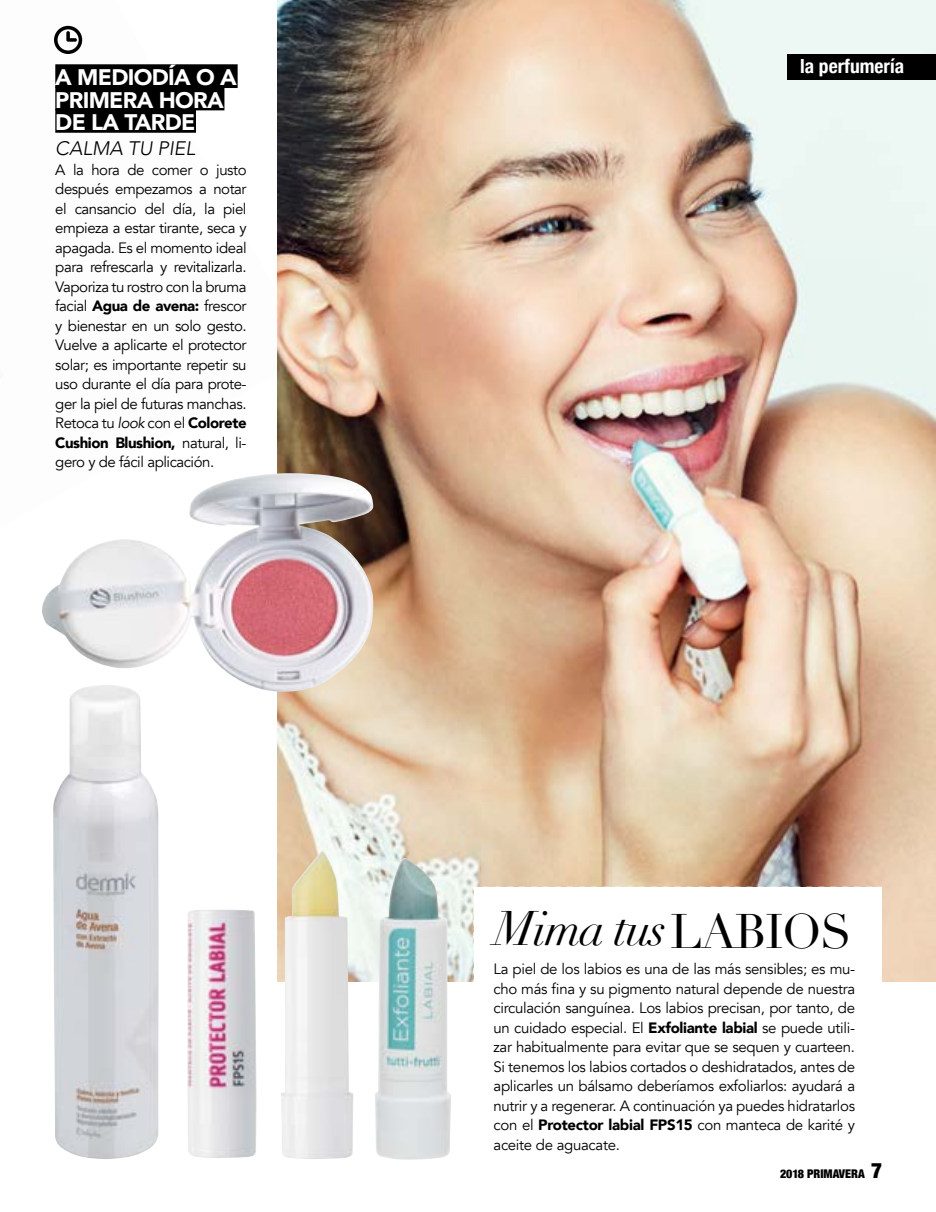
<style>
.page{position:relative;width:936px;height:1212px;background:#fff}
.page>*{position:absolute;margin:0;border:0;box-sizing:border-box;transform-origin:0 0}
.t1{font:italic 47.4px "Didot";letter-spacing:-.03em;color:#000}
.t2{font:900 22.5px/22.4px "Avenir";letter-spacing:-.03em;color:#fff}
.t3{font:700 condensed 19.5px "Helvetica Neue";color:#fff}
.t4{font:italic 300 19.5px "Avenir";color:#000}
.t5{font:15px/19.5px "Avenir";letter-spacing:-.025em;color:#000;text-align:justify}
.t6{font:900 condensed 12px "Helvetica Neue";color:#000}
.s1{font-weight:900}
.s2{font-style:italic}
.s3{font-style:normal}
.s4{font-size:21px}
</style>
<div class="page">
<img style="left:277px;top:0;width:658px;height:981px">
<svg style="left:472px;top:886px;width:410px;height:96px"></svg>
<img style="left:375px;top:858px;width:76px;height:302px">
<img style="left:281px;top:850px;width:72px;height:309px">
<img style="left:187px;top:909px;width:70px;height:249px">
<img style="left:53px;top:694px;width:106px;height:465px">
<img style="left:42px;top:473px;width:332px;height:221px">
<svg style="left:54px;top:26px;width:28px;height:28px"></svg>
<div style="left:787px;top:54px;width:148px;height:26px;background:#000"></div>
<div style="left:55px;top:64px;width:183px;height:24px;background:#000"></div>
<div style="left:55px;top:87px;width:169px;height:23px;background:#000"></div>
<div style="left:55px;top:109px;width:141px;height:24px;background:#000"></div>
<h2 class="t2" style="left:55px;top:66px;width:183px">A mediodía o a primera hora de la tarde</h2>
<h3 class="t4" style="left:55px;top:137px;width:141px">CALMA TU PIEL</h3>
<p class="t5" style="left:55px;top:160px;width:193px">A la hora de comer o justo después empezamos a notar el cansancio del día, la piel empieza a estar tirante, seca y apagada. Es el momento ideal para refrescarla y revitalizarla.<br>Vaporiza tu rostro con la bruma facial <span class="s1">Agua de avena:</span> frescor y bienestar en un solo gesto.<br>Vuelve a aplicarte el protector solar; es importante repetir su uso durante el día para prote&shy;ger la piel de futuras manchas.<br>Retoca tu <span class="s2">look</span> con el <span class="s1">Colorete Cushion Blushion,</span> natural, li&shy;gero y de fácil aplicación.</p>
<h3 class="t3" style="left:800px;top:50px;width:105px">la perfumería</h3>
<h1 class="t1" style="left:494px;top:899px;width:358px">Mima tus<span class="s3">LABIOS</span></h1>
<p class="t5" style="left:493px;top:959px;width:363px">La piel de los labios es una de las más sensibles; es mu&shy;cho más fina y su pigmento natural depende de nuestra circulación sanguínea. Los labios precisan, por tanto, de un cuidado especial. El <span class="s1">Exfoliante labial</span> se puede utili&shy;zar habitualmente para evitar que se sequen y cuarteen.<br>Si tenemos los labios cortados o deshidratados, antes de aplicarles un bálsamo deberíamos exfoliarlos: ayudará a nutrir y a regenerar. A continuación ya puedes hidratarlos con el <span class="s1">Protector labial FPS15</span> con manteca de karité y aceite de aguacate.</p>
<p class="t6" style="left:780px;top:1164px;width:103px">2018 PRIMAVERA <span class="s4">7</span></p>
</div>
